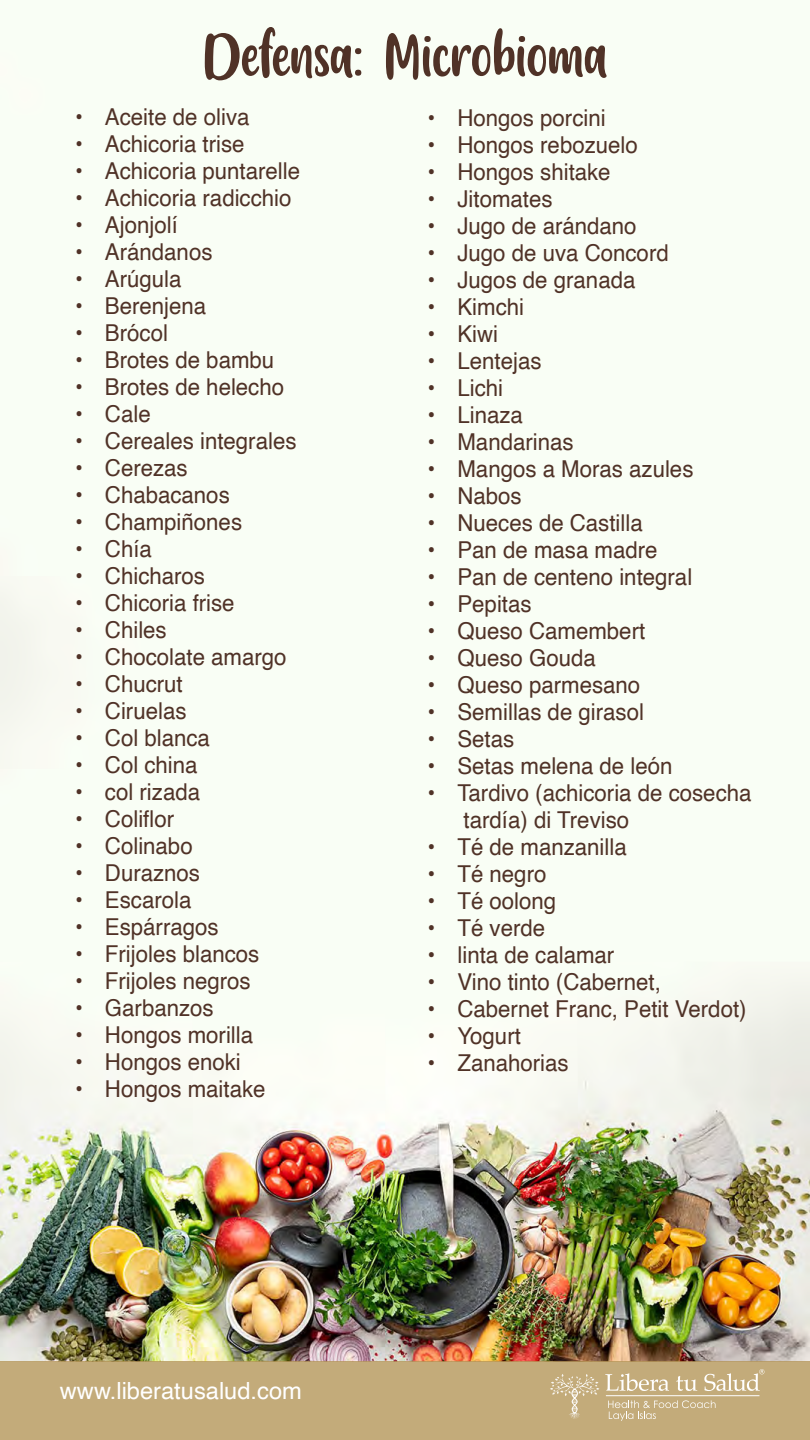
<style>
.page{position:relative;width:810px;height:1440px;background:#fff}
.page>*{position:absolute;margin:0;border:0;box-sizing:border-box;transform-origin:0 0}
.t1{font:61.5px "Friendly Schoolmates";letter-spacing:-.02em;color:#503227;scale:.96 1}
.t2{font:23.7px "Helvetica";color:#fff}
.t3{font:23.25px/27px "Helvetica";color:#503227;scale:.96 1}
</style>
<div class="page">
<img style="left:0;top:537px;width:810px;height:824px">
<div style="left:0;top:1361px;width:810px;height:79px;background:#c3ab7a"></div>
<svg style="left:608px;top:1400px;width:108px;height:21px"></svg>
<svg style="left:605px;top:1373px;width:64px;height:18px"></svg>
<svg style="left:676px;top:1376px;width:21px;height:15px"></svg>
<svg style="left:550px;top:1374px;width:49px;height:45px"></svg>
<hr style="left:606px;top:1395px;width:153px;height:1px;background:#fff">
<svg style="left:704px;top:1369px;width:60px;height:22px"></svg>
<h1 class="t1" style="left:202px;top:23px;width:424px">Defensa: Microbioma</h1>
<p class="t3" style="left:75px;top:104px;width:183px">• Aceite de oliva</p>
<p class="t3" style="left:75px;top:131px;width:178px">• Achicoria trise</p>
<p class="t3" style="left:75px;top:158px;width:236px">• Achicoria puntarelle</p>
<p class="t3" style="left:75px;top:185px;width:227px">• Achicoria radicchio</p>
<p class="t3" style="left:75px;top:212px;width:109px">• Ajonjolí</p>
<p class="t3" style="left:75px;top:239px;width:145px">• Arándanos</p>
<p class="t3" style="left:75px;top:266px;width:113px">• Arúgula</p>
<p class="t3" style="left:75px;top:293px;width:138px">• Berenjena</p>
<p class="t3" style="left:75px;top:320px;width:98px">• Brócol</p>
<p class="t3" style="left:75px;top:347px;width:209px">• Brotes de bambu</p>
<p class="t3" style="left:75px;top:374px;width:219px">• Brotes de helecho</p>
<p class="t3" style="left:75px;top:401px;width:80px">• Cale</p>
<p class="t3" style="left:75px;top:428px;width:232px">• Cereales integrales</p>
<p class="t3" style="left:75px;top:455px;width:119px">• Cerezas</p>
<p class="t3" style="left:75px;top:482px;width:163px">• Chabacanos</p>
<p class="t3" style="left:75px;top:509px;width:176px">• Champiñones</p>
<p class="t3" style="left:75px;top:536px;width:82px">• Chía</p>
<p class="t3" style="left:75px;top:563px;width:137px">• Chicharos</p>
<p class="t3" style="left:75px;top:590px;width:168px">• Chicoria frise</p>
<p class="t3" style="left:75px;top:617px;width:97px">• Chiles</p>
<p class="t3" style="left:75px;top:644px;width:222px">• Chocolate amargo</p>
<p class="t3" style="left:75px;top:671px;width:114px">• Chucrut</p>
<p class="t3" style="left:75px;top:698px;width:118px">• Ciruelas</p>
<p class="t3" style="left:75px;top:725px;width:142px">• Col blanca</p>
<p class="t3" style="left:75px;top:752px;width:129px">• Col china</p>
<p class="t3" style="left:75px;top:779px;width:132px">• col rizada</p>
<p class="t3" style="left:75px;top:806px;width:105px">• Coliflor</p>
<p class="t3" style="left:75px;top:833px;width:124px">• Colinabo</p>
<p class="t3" style="left:75px;top:860px;width:132px">• Duraznos</p>
<p class="t3" style="left:75px;top:887px;width:123px">• Escarola</p>
<p class="t3" style="left:75px;top:914px;width:151px">• Espárragos</p>
<p class="t3" style="left:75px;top:941px;width:194px">• Frijoles blancos</p>
<p class="t3" style="left:75px;top:968px;width:185px">• Frijoles negros</p>
<p class="t3" style="left:75px;top:995px;width:146px">• Garbanzos</p>
<p class="t3" style="left:75px;top:1022px;width:187px">• Hongos morilla</p>
<p class="t3" style="left:75px;top:1049px;width:174px">• Hongos enoki</p>
<p class="t3" style="left:75px;top:1076px;width:200px">• Hongos maitake</p>
<p class="t3" style="left:427px;top:105px;width:187px">• Hongos porcini</p>
<p class="t3" style="left:427px;top:132px;width:221px">• Hongos rebozuelo</p>
<p class="t3" style="left:427px;top:159px;width:192px">• Hongos shitake</p>
<p class="t3" style="left:427px;top:186px;width:132px">• Jitomates</p>
<p class="t3" style="left:427px;top:213px;width:219px">• Jugo de arándano</p>
<p class="t3" style="left:427px;top:240px;width:253px">• Jugo de uva Concord</p>
<p class="t3" style="left:427px;top:267px;width:218px">• Jugos de granada</p>
<p class="t3" style="left:427px;top:294px;width:102px">• Kimchi</p>
<p class="t3" style="left:427px;top:321px;width:75px">• Kiwi</p>
<p class="t3" style="left:427px;top:348px;width:120px">• Lentejas</p>
<p class="t3" style="left:427px;top:375px;width:80px">• Lichi</p>
<p class="t3" style="left:427px;top:402px;width:101px">• Linaza</p>
<p class="t3" style="left:427px;top:429px;width:154px">• Mandarinas</p>
<p class="t3" style="left:427px;top:456px;width:279px">• Mangos a Moras azules</p>
<p class="t3" style="left:427px;top:483px;width:100px">• Nabos</p>
<p class="t3" style="left:427px;top:510px;width:226px">• Nueces de Castilla</p>
<p class="t3" style="left:427px;top:537px;width:241px">• Pan de masa madre</p>
<p class="t3" style="left:427px;top:564px;width:277px">• Pan de centeno integral</p>
<p class="t3" style="left:427px;top:591px;width:110px">• Pepitas</p>
<p class="t3" style="left:427px;top:618px;width:228px">• Queso Camembert</p>
<p class="t3" style="left:427px;top:645px;width:177px">• Queso Gouda</p>
<p class="t3" style="left:427px;top:672px;width:223px">• Queso parmesano</p>
<p class="t3" style="left:427px;top:699px;width:227px">• Semillas de girasol</p>
<p class="t3" style="left:427px;top:726px;width:92px">• Setas</p>
<p class="t3" style="left:427px;top:753px;width:257px">• Setas melena de león</p>
<p class="t3" style="left:464px;top:780px;width:301px;text-indent:-36px">• Tardivo (achicoria de cosecha tardía) di Treviso</p>
<p class="t3" style="left:427px;top:834px;width:209px">• Té de manzanilla</p>
<p class="t3" style="left:427px;top:861px;width:125px">• Té negro</p>
<p class="t3" style="left:427px;top:888px;width:136px">• Té oolong</p>
<p class="t3" style="left:427px;top:915px;width:124px">• Té verde</p>
<p class="t3" style="left:427px;top:942px;width:196px">• linta de calamar</p>
<p class="t3" style="left:427px;top:969px;width:245px">• Vino tinto (Cabernet,</p>
<p class="t3" style="left:427px;top:996px;width:334px">• Cabernet Franc, Petit Verdot)</p>
<p class="t3" style="left:427px;top:1023px;width:99px">• Yogurt</p>
<p class="t3" style="left:427px;top:1050px;width:149px">• Zanahorias</p>
<p class="t2" style="left:60px;top:1373px;width:244px">www.liberatusalud.com</p>
</div>
